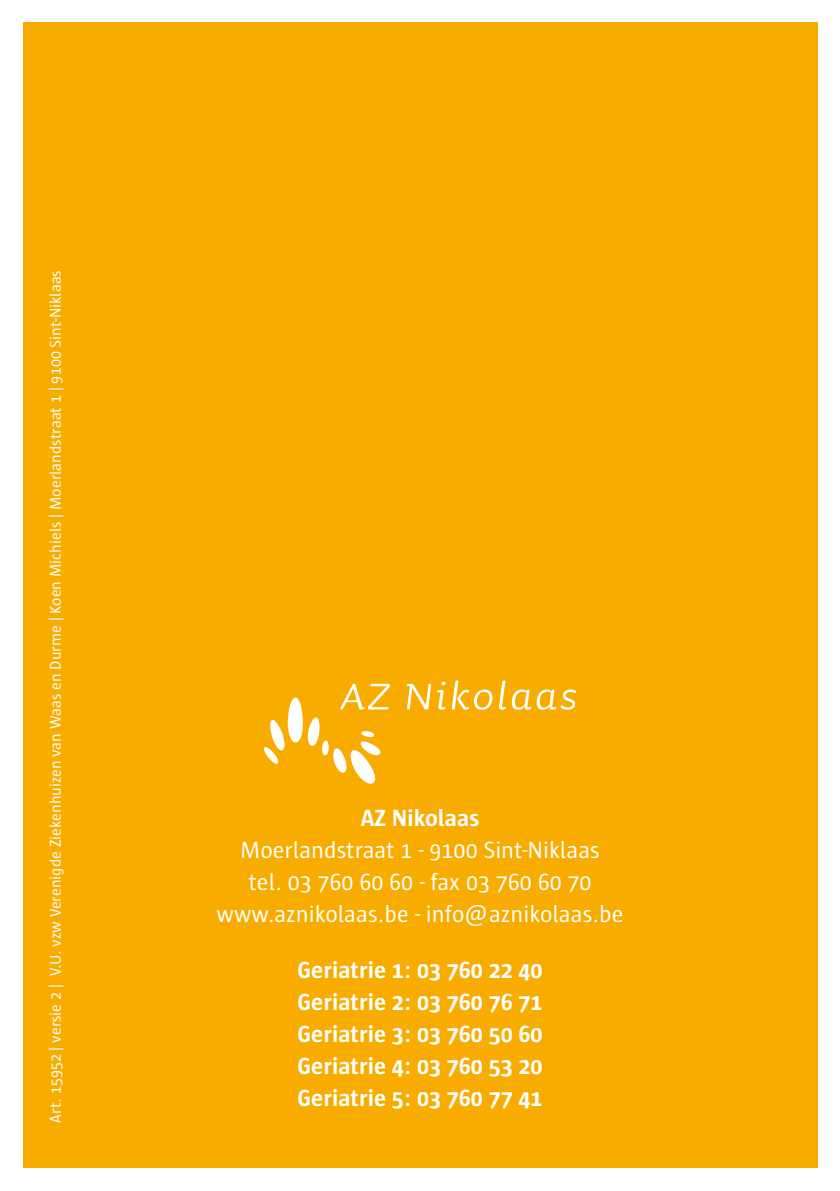
<style>
.page{position:relative;width:840px;height:1191px;background:#fff}
.page>*{position:absolute;margin:0;border:0;box-sizing:border-box;transform-origin:0 0}
.t1{font:700 24px/32px "Sun";color:#fff;text-align:justify}
.t2{font:24px/32px "Sun";color:#fff;text-align:center}
.t3{font:16px "Sun";color:#fff}
</style>
<div class="page">
<div style="left:23px;top:23px;width:793px;height:1145px;background:#f8ac00"></div>
<svg style="left:263px;top:684px;width:126px;height:100px"></svg>
<svg style="left:406px;top:683px;width:25px;height:26px"></svg>
<svg style="left:437px;top:681px;width:8px;height:28px"></svg>
<svg style="left:451px;top:680px;width:41px;height:30px"></svg>
<svg style="left:499px;top:680px;width:6px;height:29px"></svg>
<svg style="left:511px;top:689px;width:64px;height:20px"></svg>
<p class="t3" style="left:47px;top:1123px;width:854px;rotate:-90deg">Art. 15952 | versie 2 | V.U. vzw Verenigde Ziekenhuizen van Waas en Durme | Koen Michiels | Moerlandstraat 1 | 9100 Sint-Niklaas</p>
<p class="t1" style="left:360px;top:802px;width:120px">AZ Nikolaas</p>
<p class="t2" style="left:216px;top:834px;width:408px">Moerlandstraat 1 - 9100 Sint-Niklaas<br>tel. 03 760 60 60 - fax 03 760 60 70 www.aznikolaas.be - info@aznikolaas.be</p>
<p class="t1" style="left:297px;top:954px;width:246px">Geriatrie 1: 03 760 22 40<br>Geriatrie 2: 03 760 76 71<br>Geriatrie 3: 03 760 50 60<br>Geriatrie 4: 03 760 53 20<br>Geriatrie 5: 03 760 77 41</p>
</div>
